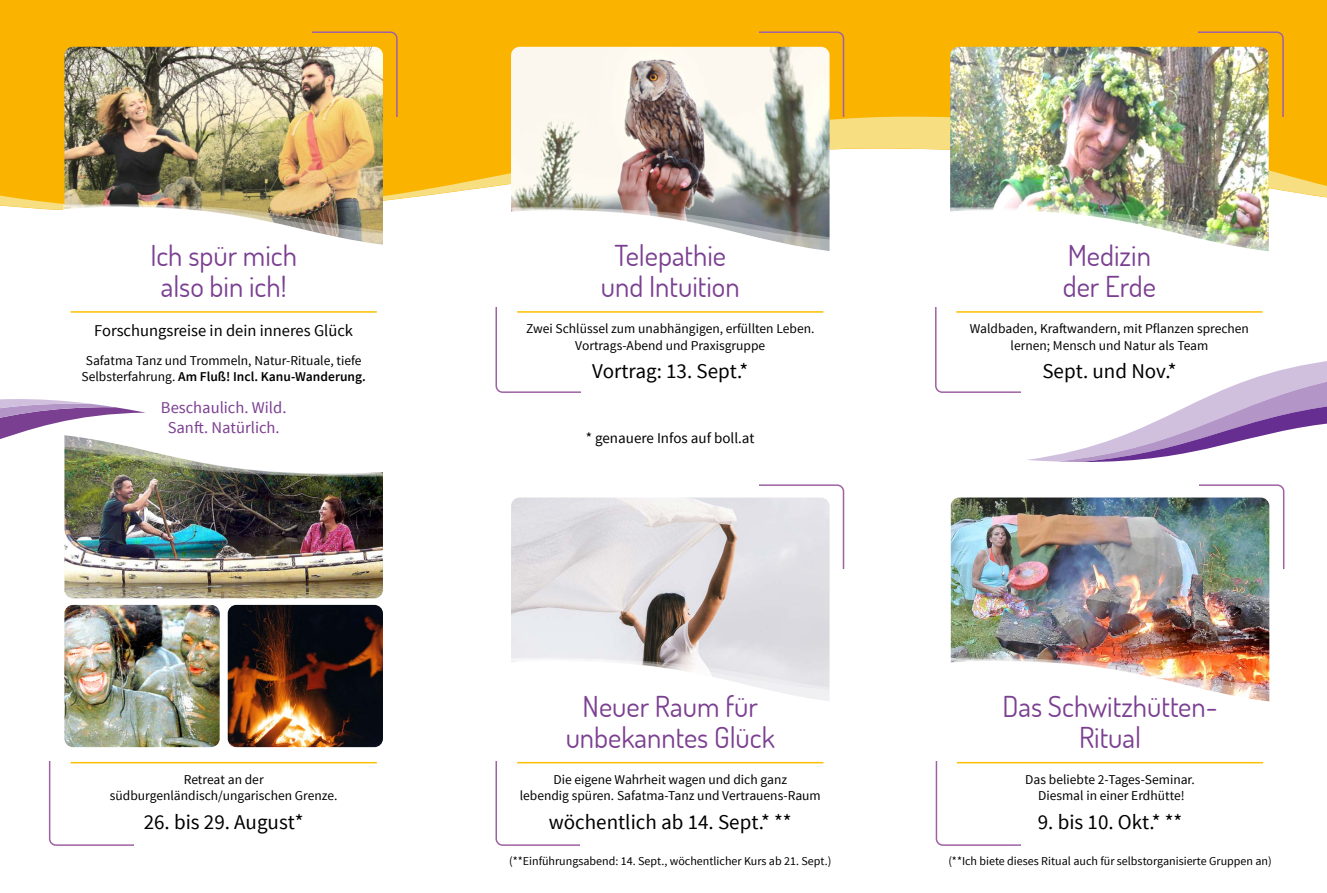
<style>
.page{position:relative;width:1327px;height:893px;background:#fff}
.page>*{position:absolute;margin:0;border:0;box-sizing:border-box;transform-origin:0 0}
.t1{font:28.8px/31.2px "Dosis";color:#7b3f91;text-align:center}
.t2{font:21px "Source Sans Pro";color:#000}
.t3{font:16.5px "Source Sans Pro";color:#000}
.t4{font:16.5px/19.8px "Source Sans Pro";color:#7b3f91;text-align:center}
.t5{font:15px "Source Sans Pro";color:#000}
.t6{font:13.5px/16.2px "Source Sans Pro";color:#000;text-align:center}
.t7{font:12px "Source Sans Pro";color:#000}
.s1{font-weight:600}
</style>
<div class="page">
<div style="left:0;top:0;width:1327px;height:117px;background:#fab400"></div>
<svg style="left:0;top:117px;width:1327px;height:94px;fill:#fab400"></svg>
<svg style="left:495px;top:308px;width:85px;height:85px"></svg>
<svg style="left:759px;top:31px;width:85px;height:86px;background:#f0ad14"></svg>
<svg style="left:313px;top:31px;width:85px;height:86px;background:#f0ab12"></svg>
<svg style="left:1027px;top:361px;width:300px;height:101px"></svg>
<svg style="left:935px;top:308px;width:85px;height:85px"></svg>
<svg style="left:1198px;top:31px;width:85px;height:86px;background:#f1ad10"></svg>
<img style="left:950px;top:47px;width:318px;height:160px">
<img style="left:942px;top:207px;width:331px;height:45px">
<img style="left:951px;top:497px;width:318px;height:161px">
<img style="left:511px;top:47px;width:318px;height:160px">
<svg style="left:505px;top:207px;width:331px;height:44px"></svg>
<img style="left:64px;top:47px;width:319px;height:155px">
<img style="left:63px;top:202px;width:332px;height:43px">
<img style="left:511px;top:497px;width:318px;height:161px">
<img style="left:950px;top:658px;width:320px;height:44px">
<svg style="left:511px;top:658px;width:319px;height:43px"></svg>
<img style="left:64px;top:478px;width:319px;height:120px">
<img style="left:64px;top:605px;width:156px;height:142px">
<img style="left:228px;top:605px;width:155px;height:142px">
<hr style="left:71px;top:311px;width:306px;height:2px;background:#fcbf00">
<hr style="left:517px;top:311px;width:306px;height:2px;background:#fcbf00">
<hr style="left:956px;top:311px;width:306px;height:2px;background:#fcbf00">
<hr style="left:71px;top:762px;width:306px;height:1px;background:#fcbf00">
<hr style="left:517px;top:762px;width:306px;height:1px;background:#fcbf00">
<hr style="left:957px;top:762px;width:306px;height:1px;background:#fcbf00">
<svg style="left:0;top:399px;width:383px;height:79px"></svg>
<h1 class="t1" style="left:150px;top:239px;width:148px">Ich spür mich also bin ich!</h1>
<h1 class="t1" style="left:601px;top:239px;width:140px">Telepathie und Intuition</h1>
<p class="t6" style="left:526px;top:321px;width:290px">Zwei Schlüssel zum unabhängigen, erfüllten Leben.<br>Vortrags-Abend und Praxisgruppe</p>
<h2 class="t2" style="left:592px;top:358px;width:157px">Vortrag: 13. Sept.*</h2>
<p class="t3" style="left:94px;top:320px;width:260px">Forschungsreise in dein inneres Glück</p>
<p class="t6" style="left:82px;top:352px;width:286px">Safatma Tanz und Trommeln, Natur-Rituale, tiefe<br>Selbsterfahrung. <span class="s1">Am Fluß! Incl. Kanu-Wanderung.</span></p>
<p class="t4" style="left:161px;top:398px;width:127px">Beschaulich. Wild.<br>Sanft. Natürlich.</p>
<p class="t5" style="left:586px;top:428px;width:170px">* genauere Infos auf boll.at</p>
<p class="t6" style="left:110px;top:772px;width:229px">Retreat an der südburgenländisch/ungarischen Grenze.</p>
<h2 class="t2" style="left:144px;top:809px;width:161px">26. bis 29. August*</h2>
<h1 class="t1" style="left:566px;top:690px;width:211px">Neuer Raum für unbekanntes Glück</h1>
<p class="t6" style="left:520px;top:772px;width:302px">Die eigene Wahrheit wagen und dich ganz<br>lebendig spüren. Safatma-Tanz und Vertrauens-Raum</p>
<h2 class="t2" style="left:549px;top:809px;width:244px">wöchentlich ab 14. Sept.* **</h2>
<h1 class="t1" style="left:1063px;top:239px;width:95px;text-align:left">Medizin der Erde</h1>
<p class="t6" style="left:970px;top:321px;width:281px">Waldbaden, Kraftwandern, mit Pflanzen sprechen lernen; Mensch und Natur als Team</p>
<h2 class="t2" style="left:1042px;top:358px;width:136px">Sept. und Nov.*</h2>
<h1 class="t1" style="left:1002px;top:690px;width:217px">Das Schwitzhütten-<br>Ritual</h1>
<p class="t6" style="left:1025px;top:772px;width:171px">Das beliebte 2-Tages-Seminar.<br>Diesmal in einer Erdhütte!</p>
<h2 class="t2" style="left:1038px;top:809px;width:146px">9. bis 10. Okt.* **</h2>
<p class="t7" style="left:509px;top:853px;width:324px">(**Einführungsabend: 14. Sept., wöchentlicher Kurs ab 21. Sept.)</p>
<p class="t7" style="left:948px;top:853px;width:325px">(**Ich biete dieses Ritual auch für selbstorganisierte Gruppen an)</p>
</div>
